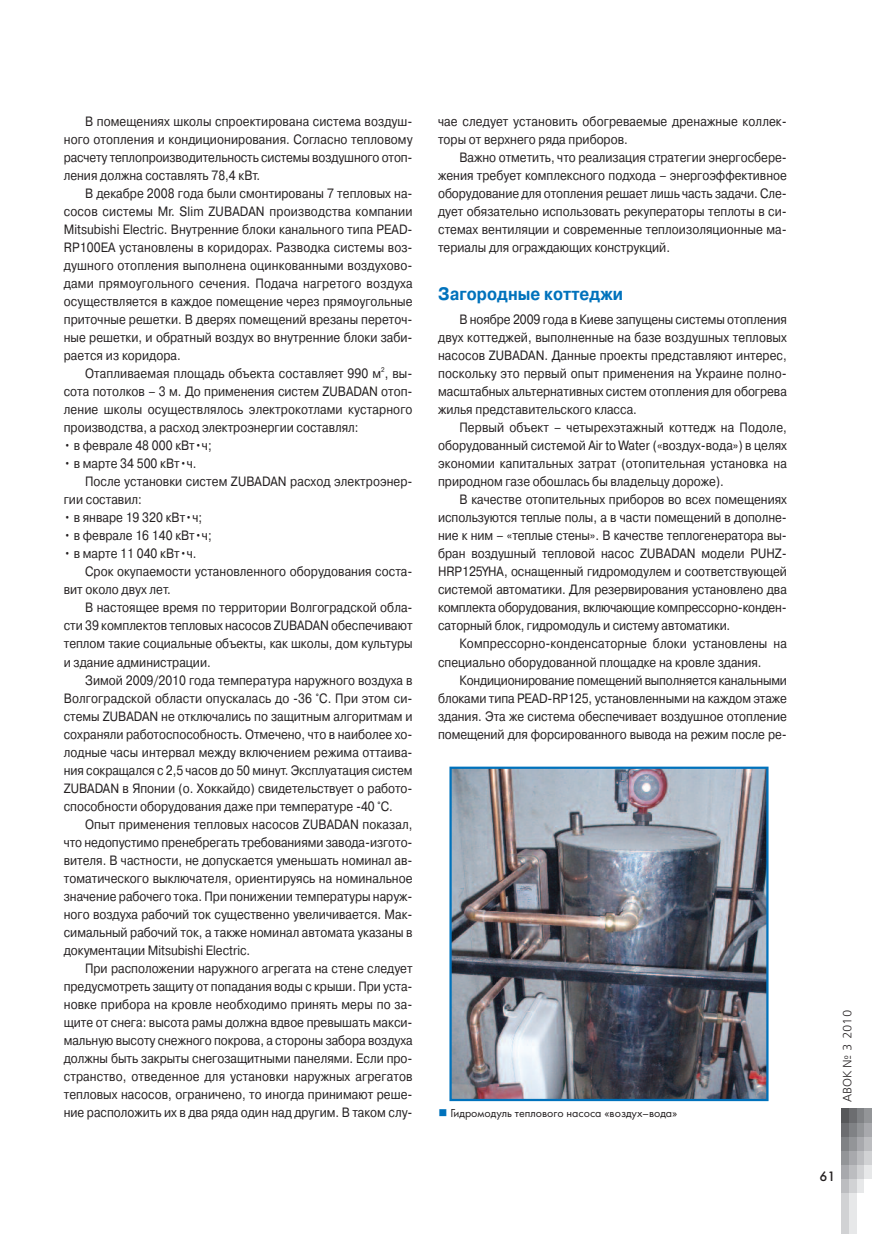
<style>
.page{position:relative;width:872px;height:1234px;background:#fff}
.page>*{position:absolute;margin:0;border:0;box-sizing:border-box;transform-origin:0 0}
.t1{font:700 18px "Pragmatica C";letter-spacing:.005em;color:#0072bc;scale:.88 1}
.t2{font:13.5px/18px "Pragmatica C";color:#231f20;text-align:justify;scale:.88 1}
.t3{font:13.5px "Futura Futuris";color:#231f20}
.t4{font:12px "Futura Book C";color:#231f20}
.t5{font:12px "Free Set C";color:#231f20}
.t6{font:6.75px "Pragmatica C";color:#231f20;scale:.88 1}
</style>
<div class="page">
<div style="left:864px;top:1108px;width:7px;height:14px;background:#939598"></div>
<div style="left:864px;top:1122px;width:7px;height:14px;background:#a8a9ad"></div>
<div style="left:864px;top:1136px;width:7px;height:14px;background:#bcbdc0"></div>
<div style="left:864px;top:1150px;width:7px;height:15px;background:#d1d2d4"></div>
<div style="left:864px;top:1165px;width:7px;height:14px;background:#e7e8e9"></div>
<div style="left:856px;top:1108px;width:8px;height:14px;background:#808285"></div>
<div style="left:856px;top:1122px;width:8px;height:14px;background:#939598"></div>
<div style="left:856px;top:1136px;width:8px;height:14px;background:#a8a9ad"></div>
<div style="left:856px;top:1150px;width:8px;height:15px;background:#bcbdc0"></div>
<div style="left:856px;top:1165px;width:8px;height:14px;background:#d1d2d4"></div>
<div style="left:856px;top:1179px;width:8px;height:14px;background:#e7e8e9"></div>
<div style="left:848px;top:1108px;width:8px;height:14px;background:#6c6d70"></div>
<div style="left:848px;top:1122px;width:8px;height:14px;background:#808285"></div>
<div style="left:848px;top:1136px;width:8px;height:14px;background:#939598"></div>
<div style="left:848px;top:1150px;width:8px;height:15px;background:#a8a9ad"></div>
<div style="left:848px;top:1165px;width:8px;height:14px;background:#bcbdc0"></div>
<div style="left:848px;top:1179px;width:8px;height:14px;background:#d1d2d4"></div>
<div style="left:848px;top:1193px;width:8px;height:40px;background:#e7e8e9"></div>
<div style="left:841px;top:1108px;width:7px;height:14px;background:#57585a"></div>
<div style="left:841px;top:1122px;width:7px;height:14px;background:#6c6d70"></div>
<div style="left:841px;top:1136px;width:7px;height:14px;background:#808285"></div>
<div style="left:841px;top:1150px;width:7px;height:15px;background:#939598"></div>
<div style="left:841px;top:1165px;width:7px;height:14px;background:#a8a9ad"></div>
<div style="left:841px;top:1179px;width:7px;height:14px;background:#bcbdc0"></div>
<div style="left:841px;top:1193px;width:7px;height:40px;background:#d1d2d4"></div>
<svg style="left:871px;top:1108px;width:1px;height:71px"></svg>
<img style="left:452px;top:769px;width:313px;height:328px">
<div style="left:449px;top:766px;width:319px;height:334px;border:2px solid #0072bc"></div>
<p class="t2" style="left:64px;top:112px;width:398px;text-indent:21px">В помещениях школы спроектирована система воздуш&shy;ного отопления и кондиционирования. Согласно тепловому расчету теплопроизводительность системы воздушного отоп&shy;ления должна составлять 78,4 кВт.</p>
<p class="t2" style="left:64px;top:184px;width:398px;text-indent:21px">В декабре 2008 года были смонтированы 7 тепловых на&shy;сосов системы Mr. Slim ZUBADAN производства компании Mitsubishi Electric. Внутренние блоки канального типа PEAD-RP100EA установлены в коридорах. Разводка системы воз&shy;душного отопления выполнена оцинкованными воздухово&shy;дами прямоугольного сечения. Подача нагретого воздуха осуществляется в каждое помещение через прямоугольные приточные решетки. В дверях помещений врезаны переточ&shy;ные решетки, и обратный воздух во внутренние блоки заби&shy;рается из коридора.</p>
<p class="t2" style="left:85px;top:364px;width:374px">Отапливаемая площадь объекта составляет 990 м , вы-</p>
<p class="t6" style="left:381px;top:365px;width:5px">2</p>
<p class="t2" style="left:64px;top:382px;width:398px">сота потолков – 3 м. До применения систем ZUBADAN отоп&shy;ление школы осуществлялось электрокотлами кустарного производства, а расход электроэнергии составлял:</p>
<p class="t2" style="left:64px;top:436px;width:170px">• в феврале 48 000 кВт•ч;</p>
<p class="t2" style="left:64px;top:454px;width:152px">• в марте 34 500 кВт•ч.</p>
<p class="t2" style="left:85px;top:472px;width:374px">После установки систем ZUBADAN расход электроэнер-</p>
<p class="t2" style="left:64px;top:490px;width:90px">гии составил:</p>
<p class="t2" style="left:64px;top:508px;width:159px">• в январе 19 320 кВт•ч;</p>
<p class="t2" style="left:64px;top:526px;width:170px">• в феврале 16 140 кВт•ч;</p>
<p class="t2" style="left:64px;top:544px;width:152px">• в марте 11 040 кВт•ч.</p>
<p class="t2" style="left:85px;top:562px;width:374px">Срок окупаемости установленного оборудования соста-</p>
<p class="t2" style="left:64px;top:580px;width:123px">вит около двух лет.</p>
<p class="t2" style="left:85px;top:598px;width:374px">В настоящее время по территории Волгоградской обла-</p>
<p class="t2" style="left:64px;top:616px;width:398px">сти 39 комплектов тепловых насосов ZUBADAN обеспечивают</p>
<p class="t2" style="left:64px;top:634px;width:398px">теплом такие социальные объекты, как школы, дом культуры</p>
<p class="t2" style="left:64px;top:652px;width:168px">и здание администрации.</p>
<p class="t2" style="left:85px;top:670px;width:374px">Зимой 2009/2010 года температура наружного воздуха в</p>
<p class="t2" style="left:64px;top:688px;width:398px">Волгоградской области опускалась до -36 °С. При этом си-</p>
<p class="t2" style="left:64px;top:706px;width:398px">стемы ZUBADAN не отключались по защитным алгоритмам и</p>
<p class="t2" style="left:64px;top:724px;width:398px">сохраняли работоспособность. Отмечено, что в наиболее хо-</p>
<p class="t2" style="left:64px;top:742px;width:398px">лодные часы интервал между включением режима оттаива-</p>
<p class="t2" style="left:64px;top:760px;width:398px">ния сокращался с 2,5 часов до 50 минут. Эксплуатация систем</p>
<p class="t2" style="left:64px;top:778px;width:398px">ZUBADAN в Японии (о. Хоккайдо) свидетельствует о работо-</p>
<p class="t2" style="left:64px;top:796px;width:375px">способности оборудования даже при температуре -40 °С.</p>
<p class="t2" style="left:85px;top:814px;width:374px">Опыт применения тепловых насосов ZUBADAN показал,</p>
<p class="t2" style="left:64px;top:832px;width:398px">что недопустимо пренебрегать требованиями завода-изгото-</p>
<p class="t2" style="left:64px;top:850px;width:398px">вителя. В частности, не допускается уменьшать номинал ав-</p>
<p class="t2" style="left:64px;top:868px;width:398px">томатического выключателя, ориентируясь на номинальное</p>
<p class="t2" style="left:64px;top:886px;width:398px">значение рабочего тока. При понижении температуры наруж-</p>
<p class="t2" style="left:64px;top:904px;width:398px">ного воздуха рабочий ток существенно увеличивается. Мак-</p>
<p class="t2" style="left:64px;top:922px;width:398px">симальный рабочий ток, а также номинал автомата указаны в</p>
<p class="t2" style="left:64px;top:940px;width:213px">документации Mitsubishi Electric.</p>
<p class="t2" style="left:85px;top:958px;width:374px">При расположении наружного агрегата на стене следует</p>
<p class="t2" style="left:64px;top:976px;width:398px">предусмотреть защиту от попадания воды с крыши. При уста-</p>
<p class="t2" style="left:64px;top:994px;width:398px">новке прибора на кровле необходимо принять меры по за-</p>
<p class="t2" style="left:64px;top:1012px;width:398px">щите от снега: высота рамы должна вдвое превышать макси-</p>
<p class="t2" style="left:64px;top:1030px;width:398px">мальную высоту снежного покрова, а стороны забора воздуха</p>
<p class="t2" style="left:64px;top:1048px;width:398px">должны быть закрыты снегозащитными панелями. Если про-</p>
<p class="t2" style="left:64px;top:1066px;width:398px">странство, отведенное для установки наружных агрегатов</p>
<p class="t2" style="left:64px;top:1084px;width:398px">тепловых насосов, ограничено, то иногда принимают реше-</p>
<p class="t2" style="left:64px;top:1102px;width:398px">ние расположить их в два ряда один над другим. В таком слу-</p>
<p class="t2" style="left:438px;top:112px;width:398px">чае следует установить обогреваемые дренажные коллек&shy;торы от верхнего ряда приборов.</p>
<p class="t2" style="left:438px;top:148px;width:398px;text-indent:21px">Важно отметить, что реализация стратегии энергосбере&shy;жения требует комплексного подхода – энергоэффективное оборудование для отопления решает лишь часть задачи. Сле&shy;дует обязательно использовать рекуператоры теплоты в си&shy;стемах вентиляции и современные теплоизоляционные ма&shy;териалы для ограждающих конструкций.</p>
<h1 class="t1" style="left:438px;top:283px;width:212px">Загородные коттеджи</h1>
<p class="t2" style="left:438px;top:310px;width:398px;text-indent:21px">В ноябре 2009 года в Киеве запущены системы отопления двух коттеджей, выполненные на базе воздушных тепловых насосов ZUBADAN. Данные проекты представляют интерес, поскольку это первый опыт применения на Украине полно&shy;масштабных альтернативных систем отопления для обогрева жилья представительского класса.</p>
<p class="t2" style="left:438px;top:418px;width:398px;text-indent:21px">Первый объект – четырехэтажный коттедж на Подоле, оборудованный системой Air to Water («воздух-вода») в целях экономии капитальных затрат (отопительная установка на природном газе обошлась бы владельцу дороже).</p>
<p class="t2" style="left:438px;top:490px;width:398px;text-indent:21px">В качестве отопительных приборов во всех помещениях используются теплые полы, а в части помещений в дополне&shy;ние к ним – «теплые стены». В качестве теплогенератора вы&shy;бран воздушный тепловой насос ZUBADAN модели PUHZ-HRP125YHA, оснащенный гидромодулем и соответствующей системой автоматики. Для резервирования установлено два комплекта оборудования, включающие компрессорно-конден&shy;саторный блок, гидромодуль и систему автоматики.</p>
<p class="t2" style="left:438px;top:634px;width:398px;text-indent:21px">Компрессорно-конденсаторные блоки установлены на специально оборудованной площадке на кровле здания.</p>
<p class="t2" style="left:438px;top:670px;width:398px;text-indent:21px">Кондиционирование помещений выполняется канальными блоками типа PEAD-RP125, установленными на каждом этаже здания. Эта же система обеспечивает воздушное отопление помещений для форсированного вывода на режим после ре-</p>
<p class="t4" style="left:450px;top:1105px;width:228px">Гидромодуль теплового насоса «воздух–вода»</p>
<p class="t5" style="left:840px;top:1101px;width:93px;rotate:-90deg">АВОК № 3 2010</p>
<p class="t3" style="left:819px;top:1171px;width:17px">61</p>
</div>
